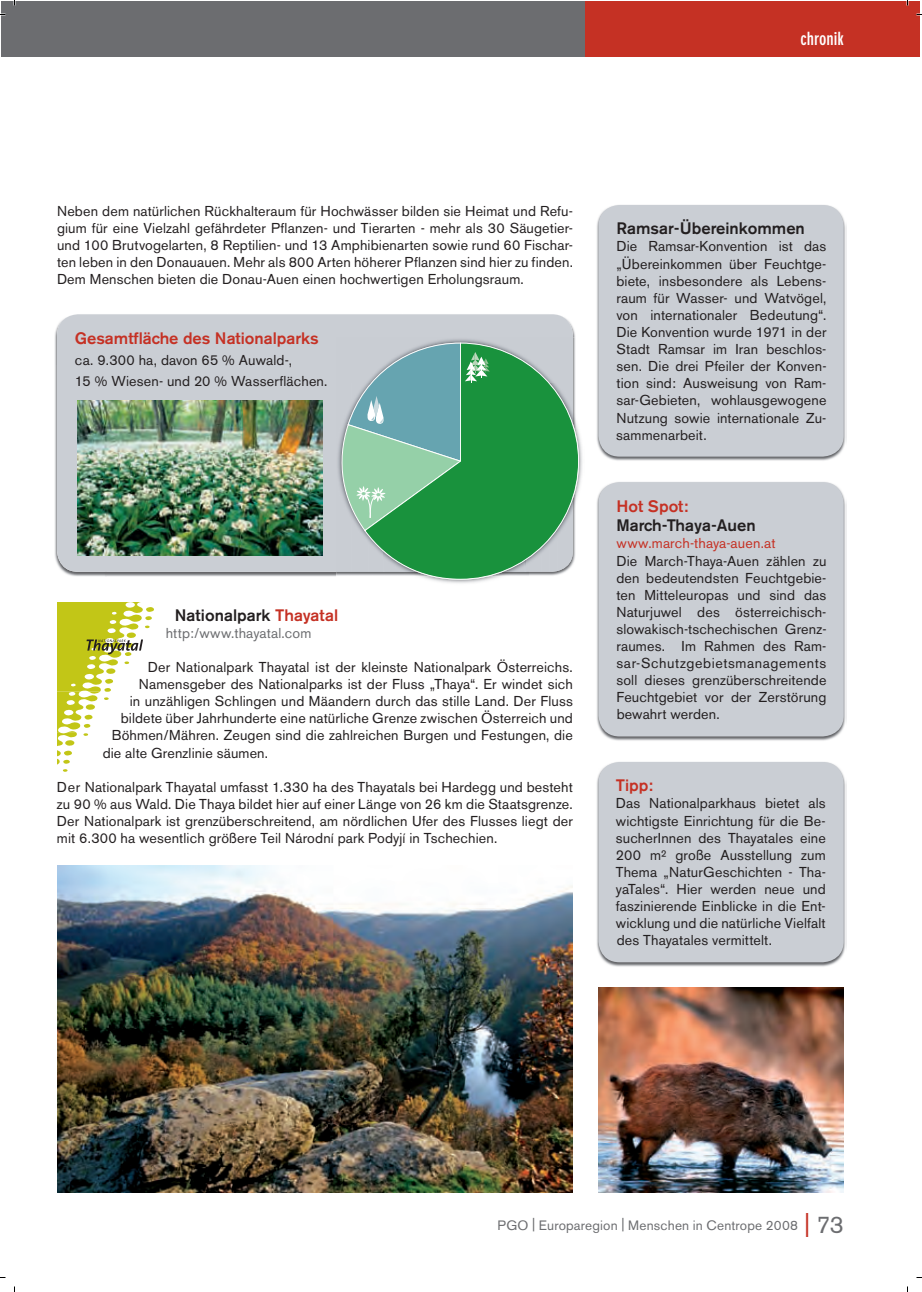
<style>
.page{position:relative;width:922px;height:1292px;background:#fff}
.page>*{position:absolute;margin:0;border:0;box-sizing:border-box;transform-origin:0 0}
.t1{font:700 condensed 18px "DIN Neuzeit Grotesk";color:#fff}
.t2{font:500 16.5px/19.8px "Akzidenz Grotesk BE";color:#231f20}
.t3{font:500 16.5px "Akzidenz Grotesk BE";color:#c53124}
.t4{font:14.25px/17.1px "Akzidenz Grotesk BE";letter-spacing:.01em;color:#231f20;text-align:justify}
.t5{font:14.25px "Akzidenz Grotesk BE";letter-spacing:.01em;color:#6c6d70}
.t6{font:13.5px "Akzidenz Grotesk BE";letter-spacing:.015em;color:#6c6d70}
.s1{color:#c53124}
.s2{font-size:24px;color:#c53124}
.s3{font-size:24px}
</style>
<div class="page">
<img style="left:54px;top:366px;width:52px;height:211px">
<img style="left:106px;top:572px;width:230px;height:5px">
<div style="left:57px;top:314px;width:516px;height:258px;background:#caced4;border-radius:21px"></div>
<img style="left:596px;top:762px;width:250px;height:205px">
<div style="left:598px;top:762px;width:246px;height:200px;background:#caced4;border-radius:21px"></div>
<img style="left:596px;top:205px;width:250px;height:256px">
<div style="left:598px;top:205px;width:246px;height:252px;background:#caced4;border-radius:21px"></div>
<img style="left:596px;top:482px;width:250px;height:259px">
<div style="left:598px;top:482px;width:246px;height:254px;background:#caced4;border-radius:21px"></div>
<img style="left:77px;top:401px;width:245px;height:155px">
<img style="left:598px;top:988px;width:245px;height:204px">
<img style="left:579px;top:433px;width:4px;height:56px">
<img style="left:430px;top:339px;width:60px;height:4px">
<svg style="left:364px;top:343px;width:215px;height:237px;fill:#19923d"></svg>
<svg style="left:338px;top:343px;width:152px;height:189px;background:#6db193"></svg>
<img style="left:57px;top:865px;width:516px;height:327px">
<svg style="left:57px;top:603px;width:97px;height:169px"></svg>
<div style="left:2px;top:2px;width:12px;height:55px;background:#6c6d70"></div>
<div style="left:14px;top:2px;width:906px;height:55px;background:#c53124"></div>
<div style="left:14px;top:2px;width:571px;height:55px;background:#6c6d70"></div>
<p class="t1" style="left:800px;top:28px;width:45px">chronik</p>
<p class="t4" style="left:57px;top:202px;width:517px">Neben dem natürlichen Rückhalteraum für Hochwässer bilden sie Heimat und Refu&shy;gium für eine Vielzahl gefährdeter Pflanzen- und Tierarten - mehr als 30 Säugetier&shy;und 100 Brutvogelarten, 8 Reptilien- und 13 Amphibienarten sowie rund 60 Fischar&shy;ten leben in den Donauauen. Mehr als 800 Arten höherer Pflanzen sind hier zu finden.<br>Dem Menschen bieten die Donau-Auen einen hochwertigen Erholungsraum.</p>
<p class="t3" style="left:75px;top:328px;width:246px">Gesamtfläche des Nationalparks</p>
<p class="t4" style="left:75px;top:349px;width:254px;line-height:21px">ca. 9.300 ha, davon 65 % Auwald-,<br>15 % Wiesen- und 20 % Wasserflächen.</p>
<p class="t2" style="left:175px;top:605px;width:165px">Nationalpark <span class="s1">Thayatal</span></p>
<p class="t5" style="left:166px;top:624px;width:147px">http:/www.thayatal.com</p>
<p class="t4" style="left:148px;top:658px;width:427px">Der Nationalpark Thayatal ist der kleinste Nationalpark Österreichs.</p>
<p class="t4" style="left:139px;top:676px;width:436px">Namensgeber des Nationalparks ist der Fluss „Thaya“. Er windet sich</p>
<p class="t4" style="left:130px;top:693px;width:445px">in unzähligen Schlingen und Mäandern durch das stille Land. Der Fluss</p>
<p class="t4" style="left:121px;top:710px;width:454px">bildete über Jahrhunderte eine natürliche Grenze zwischen Österreich und</p>
<p class="t4" style="left:112px;top:727px;width:463px">Böhmen/Mähren. Zeugen sind die zahlreichen Burgen und Festungen, die</p>
<p class="t4" style="left:103px;top:744px;width:167px">die alte Grenzlinie säumen.</p>
<p class="t4" style="left:57px;top:778px;width:517px">Der Nationalpark Thayatal umfasst 1.330 ha des Thayatals bei Hardegg und besteht zu 90 % aus Wald. Die Thaya bildet hier auf einer Länge von 26 km die Staatsgrenze.<br>Der Nationalpark ist grenzüberschreitend, am nördlichen Ufer des Flusses liegt der mit 6.300 ha wesentlich größere Teil Národní park Podyjí in Tschechien.</p>
<p class="t2" style="left:616px;top:219px;width:190px">Ramsar-Übereinkommen</p>
<p class="t4" style="left:616px;top:238px;width:212px">Die Ramsar-Konvention ist das „Übereinkommen über Feuchtge&shy;biete, insbesondere als Lebens&shy;raum für Wasser- und Watvögel, von internationaler Bedeutung“.<br>Die Konvention wurde 1971 in der Stadt Ramsar im Iran beschlos&shy;sen. Die drei Pfeiler der Konven&shy;tion sind: Ausweisung von Ram&shy;sar-Gebieten, wohlausgewogene Nutzung sowie internationale Zu&shy;sammenarbeit.</p>
<p class="t2" style="left:616px;top:496px;width:141px"><span class="s1">Hot Spot:<br></span>March-Thaya-Auen</p>
<p class="t4" style="left:616px;top:535px;width:212px;text-align:left"><span class="s1">www.march-thaya-auen.at<br></span>Die March-Thaya-Auen zählen zu den bedeutendsten Feuchtgebie&shy;ten Mitteleuropas und sind das<br>Naturjuwel des österreichisch&shy;slowakisch-tschechischen Grenz&shy;raumes. Im Rahmen des Ram&shy;sar-Schutzgebietsmanagements soll dieses grenzüberschreitende<br>Feuchtgebiet vor der Zerstörung bewahrt werden.</p>
<p class="t3" style="left:616px;top:775px;width:39px">Tipp:</p>
<p class="t4" style="left:616px;top:795px;width:212px">Das Nationalparkhaus bietet als wichtigste Einrichtung für die Be&shy;sucherInnen des Thayatales eine 200 m² große Ausstellung zum Thema „NaturGeschichten - Tha&shy;yaTales“. Hier werden neue und faszinierende Einblicke in die Ent&shy;wicklung und die natürliche Vielfalt des Thayatales vermittelt.</p>
<p class="t6" style="left:498px;top:1217px;width:348px">PGO | Europaregion | Menschen in Centrope 2008 <span class="s2">|</span> <span class="s3">73</span></p>
</div>
